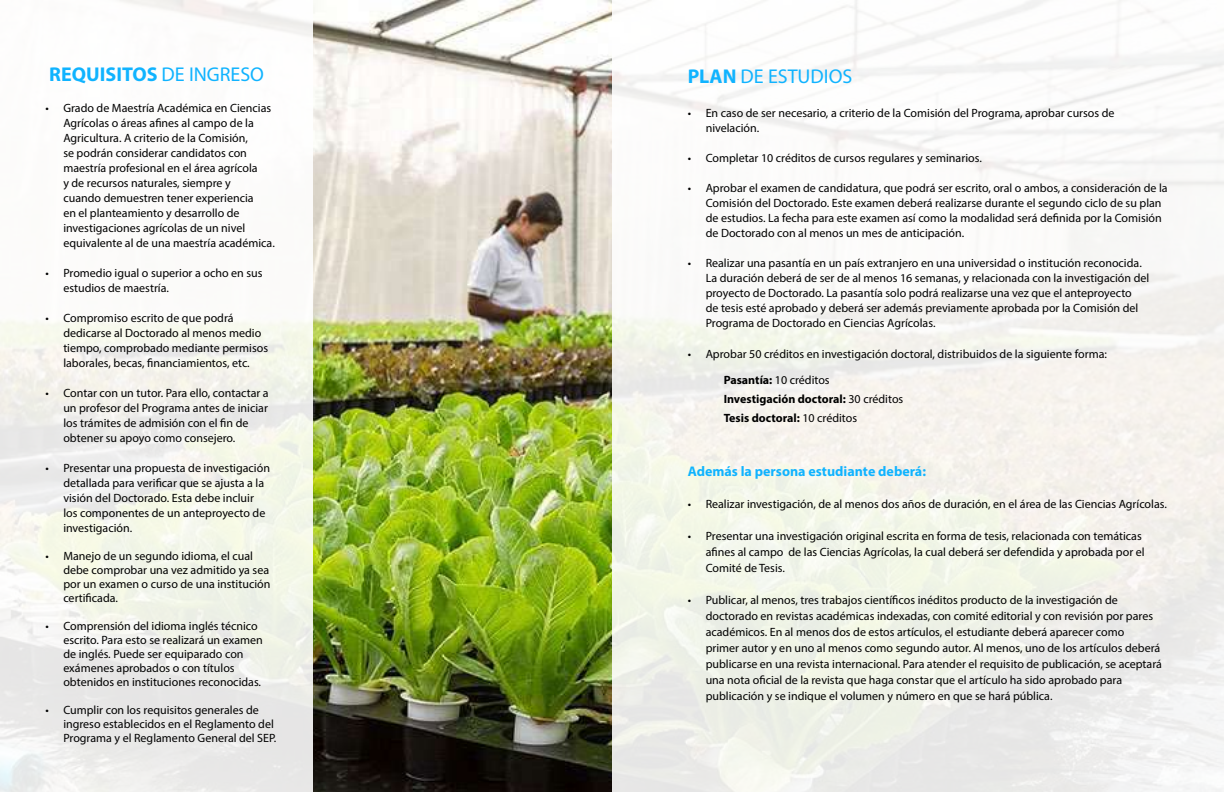
<style>
.page{position:relative;width:1224px;height:792px;background:#fff}
.page>*{position:absolute;margin:0;border:0;box-sizing:border-box;transform-origin:0 0}
.t1{font:700 20px "Myriad Pro";color:#10b3ff}
.t2{font:20px "Myriad Pro";color:#10b3ff}
.t3{font:700 14px "Myriad Pro";color:#10b3ff}
.t4{font:12px/15px "Myriad Pro";color:#000}
.t5{font:700 12px/19px "Myriad Pro";color:#000}
.s1{font-weight:400}
.s2{font-weight:700}
</style>
<div class="page">
<img style="left:313px;top:0;width:299px;height:792px">
<div style="left:612px;top:0;width:612px;height:792px;background:linear-gradient(to bottom,#fdfcfc,#ecede5)"></div>
<svg style="left:0;top:0;width:313px;height:792px"></svg>
<h1 class="t1" style="left:49px;top:61px;width:216px">REQUISITOS <span class="s1">DE INGRESO</span></h1>
<p class="t4" style="left:63px;top:100px;width:213px;text-indent:-18px">• Grado de Maestría Académica en Ciencias Agrícolas o áreas afines al campo de la Agricultura. A criterio de la Comisión,<br>se podrán considerar candidatos con maestría profesional en el área agrícola<br>y de recursos naturales, siempre y<br>cuando demuestren tener experiencia<br>en el planteamiento y desarrollo de investigaciones agrícolas de un nivel equivalente al de una maestría académica.</p>
<p class="t4" style="left:63px;top:265px;width:201px;text-indent:-18px">• Promedio igual o superior a ocho en sus estudios de maestría.</p>
<p class="t4" style="left:63px;top:310px;width:206px;text-indent:-18px">• Compromiso escrito de que podrá dedicarse al Doctorado al menos medio tiempo, comprobado mediante permisos laborales, becas, financiamientos, etc.</p>
<p class="t4" style="left:63px;top:385px;width:207px;text-indent:-18px">• Contar con un tutor. Para ello, contactar a un profesor del Programa antes de iniciar los trámites de admisión con el fin de obtener su apoyo como consejero.</p>
<p class="t4" style="left:63px;top:460px;width:208px;text-indent:-18px">• Presentar una propuesta de investigación detallada para verificar que se ajusta a la visión del Doctorado. Esta debe incluir los componentes de un anteproyecto de investigación.</p>
<p class="t4" style="left:63px;top:549px;width:209px;line-height:14px;text-indent:-18px">• Manejo de un segundo idioma, el cual debe comprobar una vez admitido ya sea por un examen o curso de una institución certificada.</p>
<p class="t4" style="left:63px;top:619px;width:201px;line-height:14px;text-indent:-18px">• Comprensión del idioma inglés técnico escrito. Para esto se realizará un examen de inglés. Puede ser equiparado con exámenes aprobados o con títulos obtenidos en instituciones reconocidas.</p>
<p class="t4" style="left:63px;top:703px;width:214px;line-height:14px;text-indent:-18px">• Cumplir con los requisitos generales de ingreso establecidos en el Reglamento del<br>Programa y el Reglamento General del SEP.</p>
<h1 class="t2" style="left:688px;top:64px;width:166px"><span class="s2">PLAN</span> DE ESTUDIOS</h1>
<p class="t4" style="left:706px;top:105px;width:410px;text-indent:-18px">• En caso de ser necesario, a criterio de la Comisión del Programa, aprobar cursos de nivelación.</p>
<p class="t4" style="left:688px;top:150px;width:296px">• Completar 10 créditos de cursos regulares y seminarios.</p>
<p class="t4" style="left:706px;top:180px;width:464px;text-indent:-18px">• Aprobar el examen de candidatura, que podrá ser escrito, oral o ambos, a consideración de la Comisión del Doctorado. Este examen deberá realizarse durante el segundo ciclo de su plan de estudios. La fecha para este examen así como la modalidad será definida por la Comisión de Doctorado con al menos un mes de anticipación.</p>
<p class="t4" style="left:706px;top:255px;width:445px;text-indent:-18px">• Realizar una pasantía en un país extranjero en una universidad o institución reconocida.<br>La duración deberá de ser de al menos 16 semanas, y relacionada con la investigación del proyecto de Doctorado. La pasantía solo podrá realizarse una vez que el anteproyecto<br>de tesis esté aprobado y deberá ser además previamente aprobada por la Comisión del Programa de Doctorado en Ciencias Agrícolas.</p>
<p class="t4" style="left:724px;top:341px;width:385px;line-height:26px;text-indent:-36px">• Aprobar 50 créditos en investigación doctoral, distribuidos de la siguiente forma:<br><span class="s2">Pasantía:</span> 10 créditos</p>
<p class="t5" style="left:724px;top:389px;width:181px">Investigación doctoral: <span class="s1">30 créditos<br></span>Tesis doctoral: <span class="s1">10 créditos</span></p>
<p class="t3" style="left:688px;top:462px;width:240px">Además la persona estudiante deberá:</p>
<p class="t4" style="left:688px;top:496px;width:481px">• Realizar investigación, de al menos dos años de duración, en el área de las Ciencias Agrícolas.</p>
<p class="t4" style="left:706px;top:528px;width:440px;line-height:16px;text-indent:-18px">• Presentar una investigación original escrita en forma de tesis, relacionada con temáticas afines al campo de las Ciencias Agrícolas, la cual deberá ser defendida y aprobada por el<br>Comité de Tesis.</p>
<p class="t4" style="left:706px;top:592px;width:458px;line-height:16px;text-indent:-18px">• Publicar, al menos, tres trabajos científicos inéditos producto de la investigación de doctorado en revistas académicas indexadas, con comité editorial y con revisión por pares académicos. En al menos dos de estos artículos, el estudiante deberá aparecer como<br>primer autor y en uno al menos como segundo autor. Al menos, uno de los artículos deberá publicarse en una revista internacional. Para atender el requisito de publicación, se aceptará una nota oficial de la revista que haga constar que el artículo ha sido aprobado para publicación y se indique el volumen y número en que se hará pública.</p>
</div>
